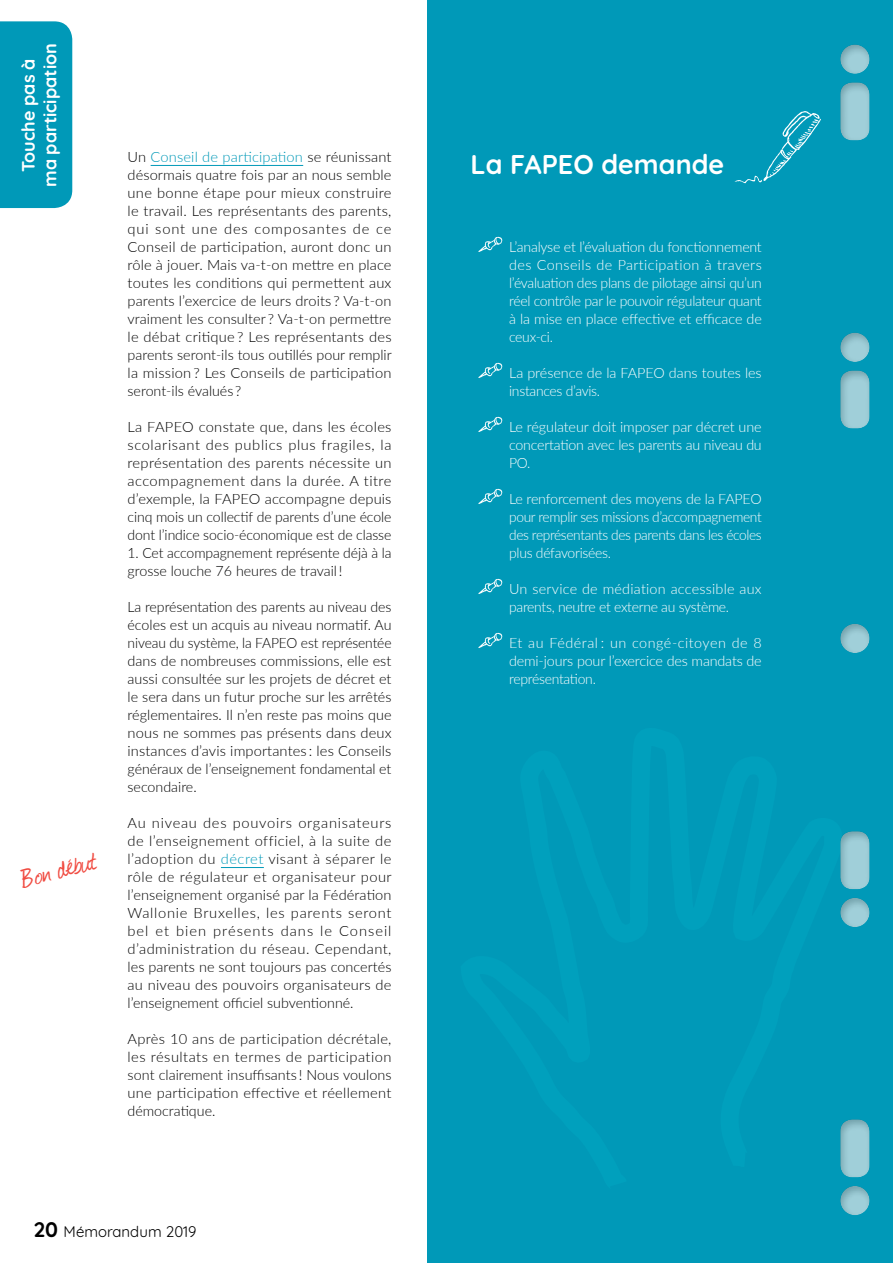
<style>
.page{position:relative;width:893px;height:1263px;background:#fff}
.page>*{position:absolute;margin:0;border:0;box-sizing:border-box;transform-origin:0 0}
.t1{font:33px "Journal";color:#f04b41}
.t2{font:700 27px "Quicksand";color:#fff}
.t3{font:700 18px/21.6px "Quicksand";color:#fff;text-align:center}
.t4{font:15px "Quicksand";color:#000}
.t5{font:300 14.25px/18px "Lato";color:#000;text-align:justify}
.t6{font:300 14.25px/18px "Lato";letter-spacing:-.02em;color:#fff;text-align:justify}
.t7{font:300 14.25px/18px "Lato";letter-spacing:.005em;color:#fff}
.s1{color:#0099b8}
.s2{font-weight:700;font-size:21px}
</style>
<div class="page">
<hr style="left:151px;top:165px;width:152px;height:1px;background:#0099b8">
<hr style="left:221px;top:867px;width:43px;height:1px;background:#0099b8">
<div style="left:428px;top:0;width:465px;height:1263px;background:#0099b8"></div>
<svg style="left:735px;top:111px;width:81px;height:72px"></svg>
<svg style="left:478px;top:236px;width:25px;height:16px"></svg>
<svg style="left:478px;top:362px;width:25px;height:16px"></svg>
<svg style="left:478px;top:416px;width:25px;height:16px"></svg>
<svg style="left:478px;top:488px;width:25px;height:16px"></svg>
<svg style="left:478px;top:578px;width:25px;height:16px"></svg>
<svg style="left:478px;top:632px;width:25px;height:16px"></svg>
<div style="left:0;top:21px;width:72px;height:187px;background:#0099b8"></div>
<div style="left:816px;top:25px;width:77px;height:1191px;background:#000;opacity:.3"></div>
<p class="t3" style="left:16px;top:187px;width:145px;rotate:-90deg">Touche pas à ma participation</p>
<h1 class="t1" style="left:15px;top:857px;width:80px;rotate:-15deg">Bon début</h1>
<p class="t5" style="left:128px;top:147px;width:266px">Un <span class="s1">Conseil de participation</span> se réunissant désormais quatre fois par an nous semble une bonne étape pour mieux construire le travail. Les représentants des parents, qui sont une des composantes de ce Conseil de participation, auront donc un rôle à jouer. Mais va-t-on mettre en place toutes les conditions qui permettent aux parents l’exercice de leurs droits ? Va-t-on vraiment les consulter ? Va-t-on permettre le débat critique ? Les représentants des parents seront-ils tous outillés pour remplir la mission ? Les Conseils de participation seront-ils évalués ?</p>
<p class="t5" style="left:128px;top:417px;width:266px">La FAPEO constate que, dans les écoles scolarisant des publics plus fragiles, la représentation des parents nécessite un accompagnement dans la durée. A titre d’exemple, la FAPEO accompagne depuis cinq mois un collectif de parents d’une école dont l’indice socio-économique est de classe</p>
<p class="t5" style="left:128px;top:543px;width:265px">1. Cet accompagnement représente déjà à la grosse louche 76 heures de travail !</p>
<p class="t5" style="left:128px;top:597px;width:266px">La représentation des parents au niveau des écoles est un acquis au niveau normatif. Au niveau du système, la FAPEO est représentée dans de nombreuses commissions, elle est aussi consultée sur les projets de décret et le sera dans un futur proche sur les arrêtés réglementaires. Il n’en reste pas moins que nous ne sommes pas présents dans deux instances d’avis importantes : les Conseils généraux de l’enseignement fondamental et secondaire.</p>
<p class="t5" style="left:128px;top:813px;width:266px">Au niveau des pouvoirs organisateurs de l’enseignement officiel, à la suite de l’adoption du <span class="s1">décret</span> visant à séparer le rôle de régulateur et organisateur pour l’enseignement organisé par la Fédération Wallonie Bruxelles, les parents seront bel et bien présents dans le Conseil d’administration du réseau. Cependant, les parents ne sont toujours pas concertés au niveau des pouvoirs organisateurs de l’enseignement officiel subventionné.</p>
<p class="t5" style="left:128px;top:1029px;width:266px">Après 10 ans de participation décrétale, les résultats en termes de participation sont clairement insuffisants ! Nous voulons une participation effective et réellement démocratique.</p>
<p class="t4" style="left:34px;top:1220px;width:164px"><span class="s2">20</span> Mémorandum 2019</p>
<h2 class="t2" style="left:471px;top:142px;width:255px">La FAPEO demande</h2>
<p class="t6" style="left:509px;top:237px;width:254px">L’analyse et l’évaluation du fonctionnement des Conseils de Participation à travers l’évaluation des plans de pilotage ainsi qu’un réel contrôle par le pouvoir régulateur quant à la mise en place effective et efficace de ceux-ci.</p>
<p class="t6" style="left:509px;top:363px;width:254px">La présence de la FAPEO dans toutes les instances d’avis.</p>
<p class="t6" style="left:509px;top:417px;width:254px">Le régulateur doit imposer par décret une concertation avec les parents au niveau du PO.</p>
<p class="t6" style="left:509px;top:489px;width:254px">Le renforcement des moyens de la FAPEO pour remplir ses missions d’accompagnement des représentants des parents dans les écoles plus défavorisées.</p>
<p class="t7" style="left:509px;top:579px;width:254px">Un service de médiation accessible aux parents, neutre et externe au système.</p>
<p class="t6" style="left:509px;top:633px;width:254px">Et au Fédéral : un congé-citoyen de 8 demi-jours pour l’exercice des mandats de représentation.</p>
</div>
